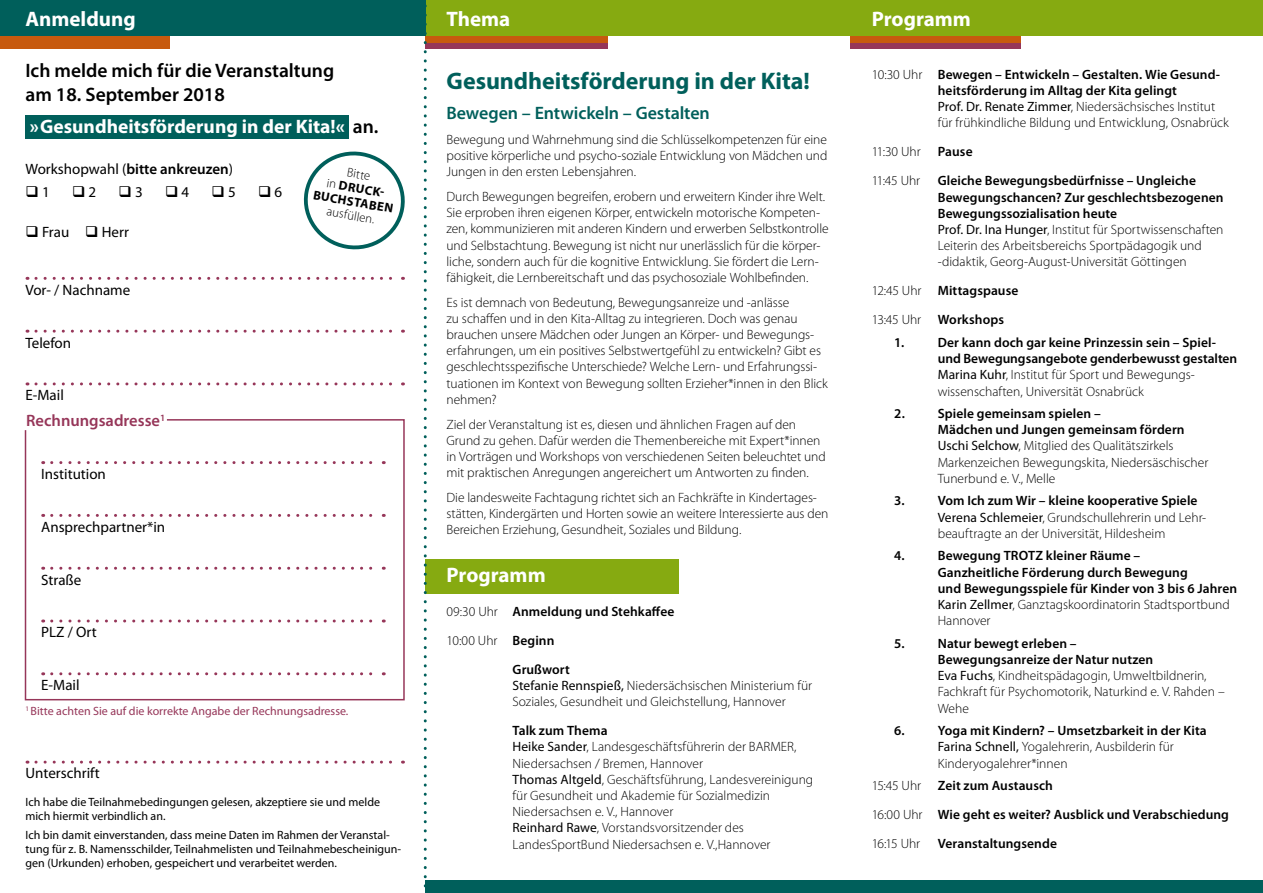
<style>
.page{position:relative;width:1263px;height:893px;background:#fff}
.page>*{position:absolute;margin:0;border:0;box-sizing:border-box;transform-origin:0 0}
.t1{font:700 24px "Myriad Pro";color:#005f5b}
.t2{font:700 21px "Myriad Pro";color:#fff}
.t3{font:600 19.5px/23.4px "Myriad Pro";color:#000}
.t4{font:700 19.5px "Myriad Pro";color:#fff}
.t5{font:600 18px "Myriad Pro";letter-spacing:-.005em;color:#005f5b}
.t6{font:600 16.5px "Myriad Pro";color:#963659}
.t7{font:15px "Myriad Pro";color:#000}
.t8{font:300 13.5px/16.2px "Myriad Pro";color:#000}
.t9{font:600 13.5px/16.2px "Myriad Pro";letter-spacing:.005em;color:#000}
.t10{font:700 12.75px/14px "Myriad Pro";color:#000;text-align:center}
.t11{font:300 12.75px "Myriad Pro";color:#000}
.t12{font:12px/14.4px "Myriad Pro";color:#000}
.t13{font:12px "Myriad Pro";color:#963659}
.s1{font-weight:600;color:#000}
.s2{font-weight:600}
.s3{font-weight:300}
.s4{font-weight:400}
</style>
<div class="page">
<div style="left:425px;top:0;width:838px;height:36px;background:#86aa11"></div>
<div style="left:425px;top:880px;width:838px;height:13px;background:#005f5b"></div>
<div style="left:0;top:0;width:425px;height:36px;background:#005f5b"></div>
<div style="left:850px;top:43px;width:170px;height:6px;background:#963659"></div>
<div style="left:425px;top:43px;width:183px;height:6px;background:#963659"></div>
<div style="left:850px;top:36px;width:170px;height:7px;background:#c75a0e"></div>
<div style="left:425px;top:36px;width:183px;height:7px;background:#c75a0e"></div>
<div style="left:0;top:36px;width:170px;height:13px;background:#c75a0e"></div>
<div style="left:425px;top:559px;width:253px;height:34px;background:#86aa11"></div>
<div style="left:26px;top:115px;width:323px;height:24px;background:#005f5b"></div>
<svg style="left:36px;top:761px;width:367px;height:3px"></svg>
<svg style="left:36px;top:277px;width:367px;height:3px"></svg>
<svg style="left:36px;top:330px;width:367px;height:3px"></svg>
<svg style="left:36px;top:382px;width:367px;height:3px"></svg>
<svg style="left:24px;top:419px;width:381px;height:282px"></svg>
<svg style="left:303px;top:151px;width:102px;height:99px"></svg>
<svg style="left:52px;top:461px;width:332px;height:3px"></svg>
<svg style="left:52px;top:514px;width:332px;height:3px"></svg>
<svg style="left:52px;top:567px;width:332px;height:3px"></svg>
<svg style="left:52px;top:619px;width:332px;height:3px"></svg>
<svg style="left:52px;top:672px;width:332px;height:3px"></svg>
<svg style="left:424px;top:0;width:3px;height:888px"></svg>
<h2 class="t2" style="left:26px;top:5px;width:112px">Anmeldung</h2>
<h2 class="t2" style="left:446px;top:5px;width:65px">Thema</h2>
<h2 class="t2" style="left:872px;top:5px;width:101px">Programm</h2>
<h3 class="t3" style="left:26px;top:59px;width:310px">Ich melde mich für die Veranstaltung am 18. September 2018</h3>
<h3 class="t4" style="left:30px;top:114px;width:350px">»Gesundheitsförderung in der Kita!« <span class="s1">an.</span></h3>
<p class="t7" style="left:26px;top:160px;width:209px">Workshopwahl (<span class="s2">bitte ankreuzen</span>)</p>
<p class="t7" style="left:26px;top:183px;width:26px">❑ 1</p>
<p class="t7" style="left:72px;top:183px;width:26px">❑ 2</p>
<p class="t7" style="left:119px;top:183px;width:26px">❑ 3</p>
<p class="t7" style="left:165px;top:183px;width:26px">❑ 4</p>
<p class="t7" style="left:212px;top:183px;width:26px">❑ 5</p>
<p class="t7" style="left:258px;top:183px;width:26px">❑ 6</p>
<p class="t7" style="left:26px;top:223px;width:105px">❑ Frau ❑ Herr</p>
<p class="t7" style="left:26px;top:280px;width:106px">Vor- / Nachname</p>
<p class="t7" style="left:26px;top:333px;width:47px">Telefon</p>
<p class="t7" style="left:26px;top:386px;width:40px">E-Mail</p>
<p class="t6" style="left:26px;top:410px;width:141px">Rechnungsadresse<sup>1</sup></p>
<p class="t7" style="left:41px;top:465px;width:66px">Institution</p>
<p class="t7" style="left:41px;top:517px;width:126px">Ansprechpartner*in</p>
<p class="t7" style="left:41px;top:570px;width:42px">Straße</p>
<p class="t7" style="left:41px;top:623px;width:57px">PLZ / Ort</p>
<p class="t7" style="left:41px;top:676px;width:40px">E-Mail</p>
<p class="t10" style="left:320px;top:160px;width:82px;rotate:10deg"><span class="s3">Bitte<br>in</span> DRUCK-<br>BUCHSTABEN</p>
<p class="t11" style="left:328px;top:204px;width:50px;rotate:10deg">ausfüllen.</p>
<p class="t13" style="left:26px;top:704px;width:324px"><sup>1</sup> Bitte achten Sie auf die korrekte Angabe der Rechnungsadresse.</p>
<p class="t7" style="left:26px;top:764px;width:76px">Unterschrift</p>
<p class="t12" style="left:26px;top:794px;width:356px">Ich habe die Teilnahmebedingungen gelesen, akzeptiere sie und melde mich hiermit verbindlich an.</p>
<p class="t12" style="left:26px;top:827px;width:377px">Ich bin damit einverstanden, dass meine Daten im Rahmen der Veranstal&shy;tung für z. B. Namensschilder, Teilnahmelisten und Teilnahmebescheinigun&shy;gen (Urkunden) erhoben, gespeichert und verarbeitet werden.</p>
<h1 class="t1" style="left:446px;top:65px;width:365px">Gesundheitsförderung in der Kita!</h1>
<h3 class="t5" style="left:446px;top:102px;width:265px">Bewegen – Entwickeln – Gestalten</h3>
<p class="t8" style="left:446px;top:131px;width:382px;text-align:justify">Bewegung und Wahrnehmung sind die Schlüsselkompetenzen für eine positive körperliche und psycho-soziale Entwicklung von Mädchen und Jungen in den ersten Lebensjahren.</p>
<p class="t8" style="left:446px;top:188px;width:384px">Durch Bewegungen begreifen, erobern und erweitern Kinder ihre Welt.<br>Sie erproben ihren eigenen Körper, entwickeln motorische Kompeten&shy;zen, kommunizieren mit anderen Kindern und erwerben Selbstkontrolle und Selbstachtung. Bewegung ist nicht nur unerlässlich für die körper&shy;liche, sondern auch für die kognitive Entwicklung. Sie fördert die Lern&shy;fähigkeit, die Lernbereitschaft und das psychosoziale Wohlbefinden.</p>
<p class="t8" style="left:446px;top:294px;width:383px">Es ist demnach von Bedeutung, Bewegungsanreize und -anlässe<br>zu schaffen und in den Kita-Alltag zu integrieren. Doch was genau brauchen unsere Mädchen oder Jungen an Körper- und Bewegungs&shy;erfahrungen, um ein positives Selbstwertgefühl zu entwickeln? Gibt es geschlechtsspezifische Unterschiede? Welche Lern- und Erfahrungssi&shy;tuationen im Kontext von Bewegung sollten Erzieher*innen in den Blick nehmen?</p>
<p class="t8" style="left:446px;top:416px;width:381px">Ziel der Veranstaltung ist es, diesen und ähnlichen Fragen auf den Grund zu gehen. Dafür werden die Themenbereiche mit Expert*innen in Vorträgen und Workshops von verschiedenen Seiten beleuchtet und mit praktischen Anregungen angereichert um Antworten zu finden.</p>
<p class="t8" style="left:446px;top:489px;width:383px">Die landesweite Fachtagung richtet sich an Fachkräfte in Kindertages&shy;stätten, Kindergärten und Horten sowie an weitere Interessierte aus den<br>Bereichen Erziehung, Gesundheit, Soziales und Bildung.</p>
<h2 class="t2" style="left:446px;top:562px;width:101px">Programm</h2>
<p class="t9" style="left:446px;top:603px;width:229px"><span class="s3">09:30 Uhr</span> Anmeldung und Stehkaffee</p>
<p class="t8" style="left:446px;top:632px;width:109px">10:00 Uhr <span class="s2">Beginn</span></p>
<p class="t9" style="left:512px;top:661px;width:59px">Grußwort</p>
<p class="t8" style="left:512px;top:677px;width:301px"><span class="s4">Stefanie Rennspieß,</span> Niedersächsischen Ministerium für<br>Soziales, Gesundheit und Gleichstellung, Hannover</p>
<p class="t8" style="left:512px;top:722px;width:302px"><span class="s2">Talk zum Thema<br></span><span class="s4">Heike Sander</span>, Landesgeschäftsführerin der BARMER, Niedersachsen / Bremen, Hannover<br><span class="s4">Thomas Altgeld</span>, Geschäftsführung, Landesvereinigung für Gesundheit und Akademie für Sozialmedizin Niedersachsen e. V., Hannover<br><span class="s4">Reinhard Rawe</span>, Vorstandsvorsitzender des LandesSportBund Niedersachsen e. V.,Hannover</p>
<p class="t8" style="left:938px;top:66px;width:293px;text-indent:-66px">10:30 Uhr <span class="s2">Bewegen – Entwickeln – Gestalten. Wie Gesund&shy;heitsförderung im Alltag der Kita gelingt<br></span><span class="s4">Prof. Dr. Renate Zimmer</span>, Niedersächsisches Institut für frühkindliche Bildung und Entwicklung, Osnabrück</p>
<p class="t8" style="left:872px;top:144px;width:50px">11:30 Uhr</p>
<p class="t9" style="left:938px;top:143px;width:36px">Pause</p>
<p class="t8" style="left:872px;top:173px;width:50px">11:45 Uhr</p>
<p class="t8" style="left:938px;top:173px;width:287px"><span class="s2">Gleiche Bewegungsbedürfnisse – Ungleiche Bewegungschancen? Zur geschlechtsbezogenen Bewegungssozialisation heute<br></span><span class="s4">Prof. Dr. Ina Hunger</span>, Institut für Sportwissenschaften Leiterin des Arbeitsbereichs Sportpädagogik und -didaktik, Georg-August-Universität Göttingen</p>
<p class="t9" style="left:872px;top:276px;width:148px;line-height:29px"><span class="s3">12:45 Uhr</span> Mittagspause<br><span class="s3">13:45 Uhr</span> Workshops</p>
<p class="t9" style="left:894px;top:334px;width:11px">1.</p>
<p class="t9" style="left:938px;top:334px;width:301px">Der kann doch gar keine Prinzessin sein – Spiel&shy;und Bewegungsangebote genderbewusst gestalten <span class="s4">Marina Kuhr</span><span class="s3">, Institut für Sport und Bewegungs&shy;wissenschaften, Universität Osnabrück</span></p>
<p class="t9" style="left:894px;top:405px;width:12px">2.</p>
<p class="t8" style="left:938px;top:405px;width:272px"><span class="s2">Spiele gemeinsam spielen –<br>Mädchen und Jungen gemeinsam fördern </span><span class="s4">Uschi Selchow</span>, Mitglied des Qualitätszirkels Markenzeichen Bewegungskita, Niedersäschischer Tunerbund e. V., Melle</p>
<p class="t9" style="left:894px;top:492px;width:12px">3.</p>
<p class="t8" style="left:938px;top:493px;width:270px"><span class="s2">Vom Ich zum Wir – kleine kooperative Spiele<br></span><span class="s4">Verena Schlemeier</span>, Grundschullehrerin und Lehr&shy;beauftragte an der Universität, Hildesheim</p>
<p class="t9" style="left:894px;top:547px;width:12px">4.</p>
<p class="t9" style="left:938px;top:547px;width:301px">Bewegung TROTZ kleiner Räume –<br>Ganzheitliche Förderung durch Bewegung<br>und Bewegungsspiele für Kinder von 3 bis 6 Jahren <span class="s4">Karin Zellmer</span><span class="s3">, Ganztagskoordinatorin Stadtsportbund Hannover</span></p>
<p class="t9" style="left:894px;top:635px;width:12px">5.</p>
<p class="t8" style="left:938px;top:635px;width:288px"><span class="s2">Natur bewegt erleben –<br>Bewegungsanreize der Natur nutzen<br></span><span class="s4">Eva Fuchs</span>, Kindheitspädagogin, Umweltbildnerin, Fachkraft für Psychomotorik, Naturkind e. V. Rahden – Wehe</p>
<p class="t9" style="left:894px;top:722px;width:12px">6.</p>
<p class="t8" style="left:938px;top:722px;width:270px"><span class="s2">Yoga mit Kindern? – Umsetzbarkeit in der Kita<br></span><span class="s4">Farina Schnell,</span> Yogalehrerin, Ausbilderin für<br>Kinderyogalehrer*innen</p>
<p class="t9" style="left:872px;top:771px;width:359px;line-height:29px"><span class="s3">15:45 Uhr</span> Zeit zum Austausch<br><span class="s3">16:00 Uhr</span> Wie geht es weiter? Ausblick und Verabschiedung<br><span class="s3">16:15 Uhr</span></p>
<p class="t9" style="left:938px;top:835px;width:121px">Veranstaltungsende</p>
</div>
